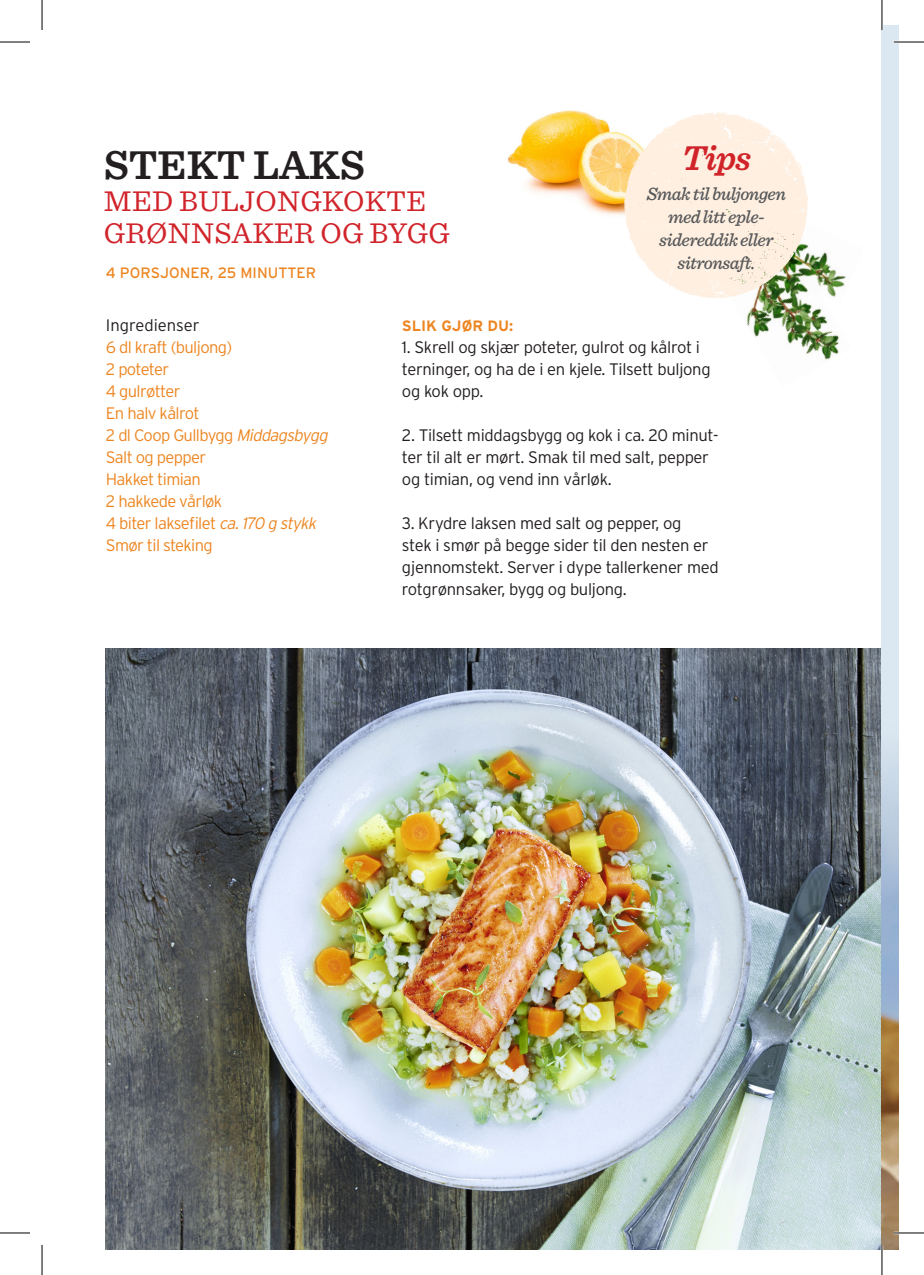
<style>
.page{position:relative;width:924px;height:1275px;background:#fff}
.page>*{position:absolute;margin:0;border:0;box-sizing:border-box;transform-origin:0 0}
.t1{font:600 42px "Sentinel";color:#231f20}
.t2{font:italic 600 36px "Sentinel";color:#d1232a}
.t3{font:30px/32px "Sentinel";letter-spacing:.01em;color:#d1232a}
.t4{font:italic 500 18.4px/23px "Sentinel";letter-spacing:-.03em;color:#57585a;text-align:center}
.t5{font:300 16.6px/22px "Interstate RES";letter-spacing:-.02em;color:#231f20}
.t6{font:300 16.6px/22px "Interstate RES";letter-spacing:-.04em;color:#ed8622}
.t7{font:300 16.6px "Interstate RES";color:#231f20}
.t8{font:15px "Interstate RES";color:#ed8622}
.t9{font:700 15px "Interstate RES";color:#ed8622}
.s1{font-style:italic}
</style>
<div class="page">
<img style="left:746px;top:303px;width:93px;height:57px">
<img style="left:754px;top:197px;width:92px;height:106px">
<img style="left:508px;top:110px;width:116px;height:105px">
<img style="left:106px;top:649px;width:775px;height:601px">
<svg style="left:624px;top:112px;width:184px;height:186px"></svg>
<div style="left:881px;top:25px;width:17px;height:1225px;background:#dce8f1"></div>
<img style="left:881px;top:755px;width:17px;height:495px">
<hr style="left:893px;top:41px;width:30px;height:2px;background:#fff">
<hr style="left:893px;top:1231px;width:30px;height:3px;background:#fff">
<hr style="left:880px;top:1245px;width:2px;height:30px;background:#fff">
<hr style="left:0;top:42px;width:30px;height:1px;background:#000">
<hr style="left:893px;top:42px;width:30px;height:1px;background:#000">
<hr style="left:0;top:1232px;width:30px;height:1px;background:#000">
<hr style="left:893px;top:1232px;width:30px;height:1px;background:#000">
<hr style="left:42px;top:0;width:1px;height:30px;background:#000">
<hr style="left:42px;top:1245px;width:1px;height:30px;background:#000">
<hr style="left:881px;top:0;width:1px;height:30px;background:#000">
<hr style="left:881px;top:1245px;width:1px;height:30px;background:#000">
<h1 class="t1" style="left:104px;top:132px;width:262px">STEKT LAKS</h1>
<h3 class="t3" style="left:104px;top:183px;width:347px">MED BULJONGKOKTE<br>GRØNNSAKER OG BYGG</h3>
<p class="t8" style="left:106px;top:264px;width:212px">4 PORSJONER, 25 MINUTTER</p>
<h2 class="t2" style="left:681px;top:130px;width:70px">Tips</h2>
<p class="t4" style="left:646px;top:181px;width:141px">Smak til buljongen med litt eple&shy;sidereddik eller sitronsaft.</p>
<p class="t7" style="left:106px;top:316px;width:95px">Ingredienser</p>
<p class="t6" style="left:106px;top:336px;width:223px">6 dl kraft (buljong)<br>2 poteter<br>4 gulrøtter<br>En halv kålrot<br>2 dl Coop Gullbygg <span class="s1">Middagsbygg<br></span>Salt og pepper<br>Hakket timian<br>2 hakkede vårløk<br>4 biter laksefilet <span class="s1">ca. 170 g stykk<br></span>Smør til steking</p>
<p class="t9" style="left:402px;top:316px;width:113px">SLIK GJØR DU:</p>
<p class="t5" style="left:402px;top:336px;width:310px">1. Skrell og skjær poteter, gulrot og kålrot i terninger, og ha de i en kjele. Tilsett buljong og kok opp.</p>
<p class="t5" style="left:402px;top:424px;width:318px">2. Tilsett middagsbygg og kok i ca. 20 minut&shy;ter til alt er mørt. Smak til med salt, pepper og timian, og vend inn vårløk.</p>
<p class="t5" style="left:402px;top:512px;width:318px">3. Krydre laksen med salt og pepper, og<br>stek i smør på begge sider til den nesten er gjennomstekt. Server i dype tallerkener med rotgrønnsaker, bygg og buljong.</p>
</div>
